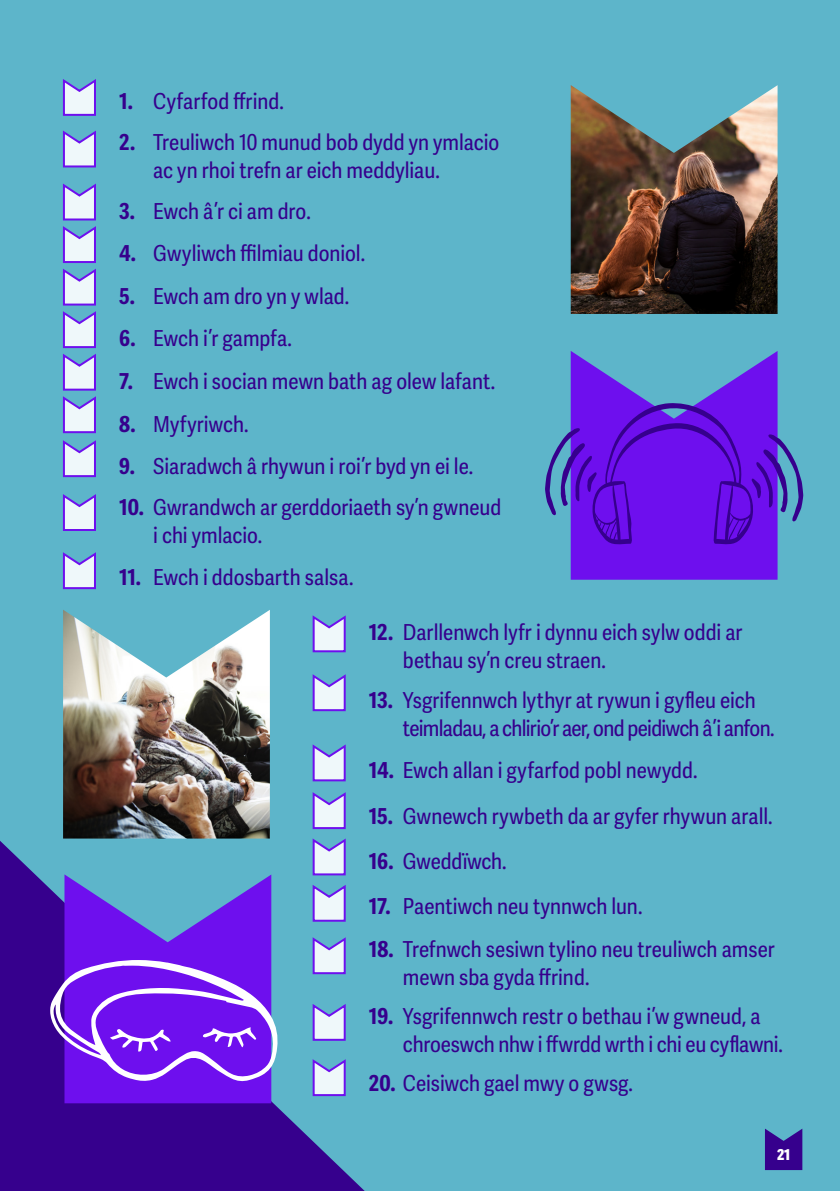
<style>
.page{position:relative;width:840px;height:1191px;background:#fff}
.page>*{position:absolute;margin:0;border:0;box-sizing:border-box;transform-origin:0 0}
.t1{font:22px/28px "Adelle Sans Cnd";color:#36008d}
.t2{font:22px/28px "Adelle Sans Cnd";letter-spacing:-.025em;color:#36008d}
.t3{font:800 15px "Adelle Sans Cnd";color:#fff}
.s1{font-weight:700}
</style>
<div class="page">
<div style="left:0;top:0;width:839px;height:1191px;background:#5db5ca"></div>
<svg style="left:0;top:841px;width:364px;height:350px;fill:#36008d"></svg>
<svg style="left:765px;top:1128px;width:36px;height:42px"></svg>
<img style="left:570px;top:85px;width:207px;height:229px">
<svg style="left:570px;top:351px;width:207px;height:229px;fill:#6e0fee"></svg>
<svg style="left:64px;top:874px;width:207px;height:229px;fill:#6e0fee"></svg>
<svg style="left:62px;top:79px;width:34px;height:37px"></svg>
<svg style="left:62px;top:130px;width:34px;height:38px"></svg>
<svg style="left:62px;top:183px;width:34px;height:295px"></svg>
<svg style="left:62px;top:494px;width:34px;height:37px"></svg>
<svg style="left:312px;top:615px;width:34px;height:38px"></svg>
<svg style="left:312px;top:744px;width:34px;height:38px"></svg>
<svg style="left:312px;top:792px;width:34px;height:38px"></svg>
<svg style="left:311px;top:838px;width:35px;height:38px"></svg>
<svg style="left:311px;top:883px;width:35px;height:39px"></svg>
<svg style="left:311px;top:935px;width:35px;height:40px"></svg>
<svg style="left:311px;top:1002px;width:35px;height:39px"></svg>
<svg style="left:311px;top:1057px;width:35px;height:40px"></svg>
<svg style="left:312px;top:674px;width:34px;height:38px"></svg>
<svg style="left:62px;top:552px;width:34px;height:38px"></svg>
<svg style="left:545px;top:402px;width:257px;height:144px"></svg>
<svg style="left:50px;top:960px;width:228px;height:121px;background:#853dea"></svg>
<img style="left:63px;top:610px;width:207px;height:228px">
<p class="t1" style="left:119px;top:88px;width:166px"><span class="s1">1.</span> Cyfarfod ffrind.</p>
<p class="t1" style="left:153px;top:129px;width:347px;text-indent:-34px"><span class="s1">2.</span> Treuliwch 10 munud bob dydd yn ymlacio ac yn rhoi trefn ar eich meddyliau.</p>
<p class="t1" style="left:119px;top:198px;width:193px"><span class="s1">3.</span> Ewch â’r ci am dro.</p>
<p class="t1" style="left:119px;top:240px;width:247px"><span class="s1">4.</span> Gwyliwch ffilmiau doniol.</p>
<p class="t1" style="left:119px;top:283px;width:231px"><span class="s1">5.</span> Ewch am dro yn y wlad.</p>
<p class="t1" style="left:119px;top:325px;width:174px"><span class="s1">6.</span> Ewch i’r gampfa.</p>
<p class="t1" style="left:119px;top:368px;width:377px"><span class="s1">7.</span> Ewch i socian mewn bath ag olew lafant.</p>
<p class="t1" style="left:119px;top:410px;width:131px"><span class="s1">8.</span> Myfyriwch.</p>
<p class="t1" style="left:119px;top:453px;width:355px"><span class="s1">9.</span> Siaradwch â rhywun i roi’r byd yn ei le.</p>
<p class="t1" style="left:153px;top:494px;width:349px;text-indent:-34px"><span class="s1">10.</span> Gwrandwch ar gerddoriaeth sy’n gwneud i chi ymlacio.</p>
<p class="t1" style="left:119px;top:564px;width:235px"><span class="s1">11.</span> Ewch i ddosbarth salsa.</p>
<p class="t1" style="left:403px;top:619px;width:341px;text-indent:-34px"><span class="s1">12.</span> Darllenwch lyfr i dynnu eich sylw oddi ar bethau sy’n creu straen.</p>
<p class="t2" style="left:403px;top:686px;width:373px;text-indent:-34px"><span class="s1">13.</span> Ysgrifennwch lythyr at rywun i gyfleu eich teimladau, a chlirio’r aer, ond peidiwch â’i anfon.</p>
<p class="t1" style="left:369px;top:757px;width:330px"><span class="s1">14.</span> Ewch allan i gyfarfod pobl newydd.</p>
<p class="t1" style="left:369px;top:802px;width:405px"><span class="s1">15.</span> Gwnewch rywbeth da ar gyfer rhywun arall.</p>
<p class="t1" style="left:369px;top:848px;width:139px"><span class="s1">16.</span> Gweddïwch.</p>
<p class="t1" style="left:369px;top:893px;width:275px"><span class="s1">17.</span> Paentiwch neu tynnwch lun.</p>
<p class="t1" style="left:403px;top:935px;width:373px;text-indent:-34px"><span class="s1">18.</span> Trefnwch sesiwn tylino neu treuliwch amser mewn sba gyda ffrind.</p>
<p class="t1" style="left:403px;top:1003px;width:381px;text-indent:-34px"><span class="s1">19.</span> Ysgrifennwch restr o bethau i’w gwneud, a chroeswch nhw i ffwrdd wrth i chi eu cyflawni.</p>
<p class="t1" style="left:369px;top:1070px;width:265px"><span class="s1">20.</span> Ceisiwch gael mwy o gwsg.</p>
<p class="t3" style="left:776px;top:1145px;width:15px">21</p>
</div>
